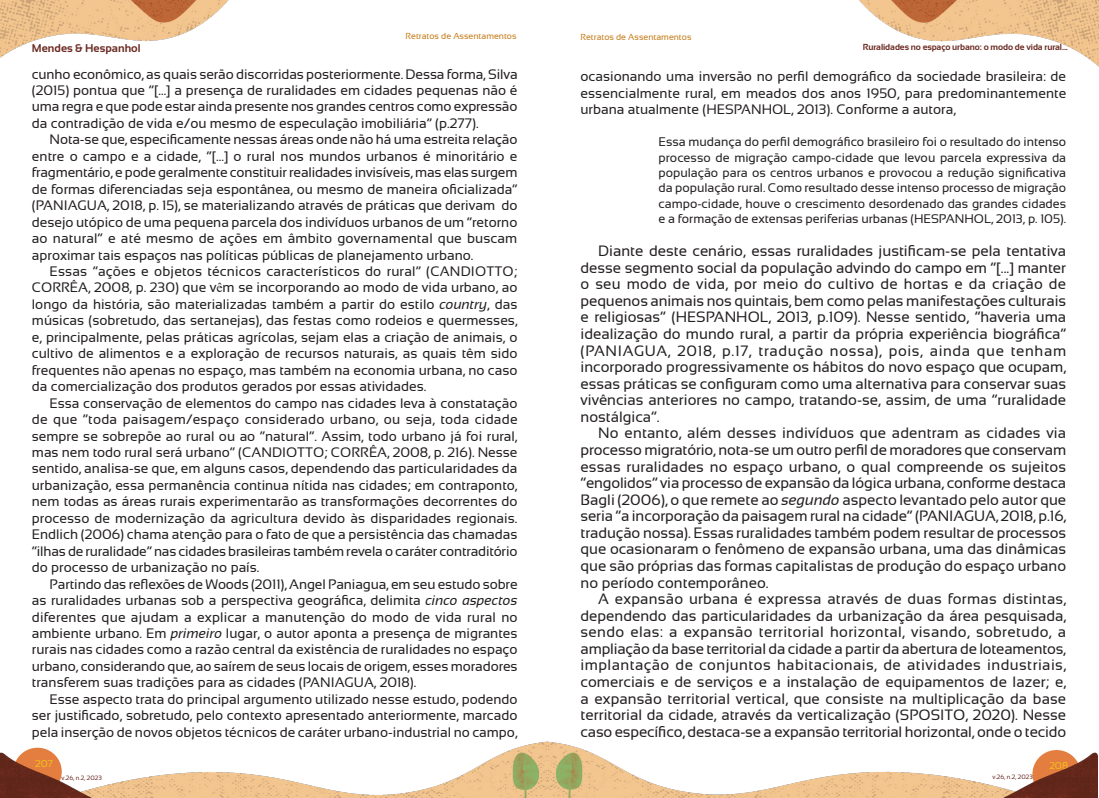
<style>
.page{position:relative;width:1099px;height:798px;background:#fff}
.page>*{position:absolute;margin:0;border:0;box-sizing:border-box;transform-origin:0 0}
.Corpo_do_texto{font:15px/16.5px "Sansation";color:#231f20;text-align:justify}
.Corpo_do_texto-2{font:13.75px/16.5px "Sansation";color:#231f20;text-align:justify}
.recuo{font:12.5px/15.2px "Sansation";color:#231f20;text-align:justify}
.t1{font:700 11.25px "Sansation";color:#6a2820}
.t2{font:10px "Sansation";color:#f1bf18}
.t3{font:8.75px "Sansation";color:#c57b18}
.t4{font:700 8.75px "Sansation";letter-spacing:-.01em;color:#6a2820}
.t5{font:6.25px "Sansation";color:#6a2820}
.s1{font-family:"Times New Roman"}
.s2{font-style:italic}
</style>
<div class="page">
<img style="left:0;top:0;width:229px;height:58px">
<img style="left:859px;top:0;width:239px;height:66px">
<img style="left:0;top:741px;width:547px;height:56px">
<img style="left:547px;top:741px;width:549px;height:56px">
<p class="t3" style="left:405px;top:31px;width:112px">Retratos de Assentamentos</p>
<p class="t3" style="left:580px;top:32px;width:112px">Retratos de Assentamentos</p>
<p class="t1" style="left:32px;top:42px;width:110px">Mendes &amp; Hespanhol</p>
<p class="t4" style="left:862px;top:42px;width:206px">Ruralidades no espaço urbano: o modo de vida rural...</p>
<p class="Corpo_do_texto-2" style="left:32px;top:65px;width:487px">cunho econômico, as quais serão discorridas posteriormente. Dessa forma, Silva (2015) pontua que “[...] a presença de ruralidades em cidades pequenas não é uma regra e que pode estar ainda presente nos grandes centros como expressão da contradição de vida e/ou mesmo de especulação imobiliária” (p.277).</p>
<p class="Corpo_do_texto-2" style="left:32px;top:131px;width:487px;text-indent:18px">Nota-se que, especificamente nessas áreas onde não há uma estreita relação entre o campo e a cidade, “[...] o rural nos mundos urbanos é minoritário e fragmentário, e pode geralmente constituir realidades invisíveis, mas elas surgem de formas diferenciadas seja espontânea, ou mesmo de maneira oficializada” (PANIAGUA, 2018, p. 15), se materializando através de práticas que derivam do desejo utópico de uma pequena parcela dos indivíduos urbanos de um “retorno ao natural” e até mesmo de ações em âmbito governamental que buscam aproximar tais espaços nas políticas públicas de planejamento urbano.</p>
<p class="Corpo_do_texto-2" style="left:32px;top:263px;width:487px;text-indent:18px">Essas “ações e objetos técnicos característicos do rural” (CANDIOTTO; CORRÊA, 2008, p. 230) que v<span class="s1">ê</span>m se incorporando ao modo de vida urbano, ao longo da história, são materializadas também a partir do estilo <span class="s2">country</span>, das músicas (sobretudo, das sertanejas), das festas como rodeios e quermesses, e, principalmente, pelas práticas agrícolas, sejam elas a criação de animais, o cultivo de alimentos e a exploração de recursos naturais, as quais têm sido frequentes não apenas no espaço, mas também na economia urbana, no caso da comercialização dos produtos gerados por essas atividades.</p>
<p class="Corpo_do_texto-2" style="left:32px;top:394px;width:487px;text-indent:18px">Essa conservação de elementos do campo nas cidades leva à constatação de que “toda paisagem/espaço considerado urbano, ou seja, toda cidade sempre se sobrepõe ao rural ou ao “natural”. Assim, todo urbano já foi rural, mas nem todo rural será urbano” (CANDIOTTO; CORRÊA, 2008, p. 216). Nesse sentido, analisa-se que, em alguns casos, dependendo das particularidades da urbanização, essa permanência continua nítida nas cidades; em contraponto, nem todas as áreas rurais experimentarão as transformações decorrentes do processo de modernização da agricultura devido às disparidades regionais.<br>Endlich (2006) chama atenção para o fato de que a persistência das chamadas “ilhas de ruralidade” nas cidades brasileiras também revela o caráter contraditório do processo de urbanização no país.</p>
<p class="Corpo_do_texto-2" style="left:32px;top:575px;width:487px;text-indent:18px">Partindo das reflexões de Woods (2011), Angel Paniagua, em seu estudo sobre as ruralidades urbanas sob a perspectiva geográfica, delimita <span class="s2">cinco aspectos </span>diferentes que ajudam a explicar a manutenção do modo de vida rural no ambiente urbano. Em <span class="s2">primeiro</span> lugar, o autor aponta a presença de migrantes rurais nas cidades como a razão central da existência de ruralidades no espaço urbano, considerando que, ao saírem de seus locais de origem, esses moradores transferem suas tradições para as cidades (PANIAGUA, 2018).</p>
<p class="Corpo_do_texto-2" style="left:32px;top:690px;width:487px;text-indent:18px">Esse aspecto trata do principal argumento utilizado nesse estudo, podendo ser justificado, sobretudo, pelo contexto apresentado anteriormente, marcado pela inserção de novos objetos técnicos de caráter urbano-industrial no campo,</p>
<p class="Corpo_do_texto-2" style="left:580px;top:68px;width:487px">ocasionando uma inversão no perfil demográfico da sociedade brasileira: de essencialmente rural, em meados dos anos 1950, para predominantemente urbana atualmente (HESPANHOL, 2013). Conforme a autora,</p>
<p class="recuo" style="left:658px;top:134px;width:409px">Essa mudança do perfil demográfico brasileiro foi o resultado do intenso processo de migração campo-cidade que levou parcela expressiva da população para os centros urbanos e provocou a redução significativa da população rural. Como resultado desse intenso processo de migração campo-cidade, houve o crescimento desordenado das grandes cidades e a formação de extensas periferias urbanas (HESPANHOL, 2013, p. 105).</p>
<p class="Corpo_do_texto" style="left:580px;top:242px;width:487px;text-indent:18px">Diante deste cenário, essas ruralidades justificam-se pela tentativa desse segmento social da população advindo do campo em “[...] manter o seu modo de vida, por meio do cultivo de hortas e da criação de pequenos animais nos quintais, bem como pelas manifestações culturais e religiosas” (HESPANHOL, 2013, p.109). Nesse sentido, “haveria uma idealização do mundo rural, a partir da própria experiência biográfica” (PANIAGUA, 2018, p.17, tradução nossa), pois, ainda que tenham incorporado progressivamente os hábitos do novo espaço que ocupam, essas práticas se configuram como uma alternativa para conservar suas vivências anteriores no campo, tratando-se, assim, de uma “ruralidade nostálgica”.</p>
<p class="Corpo_do_texto" style="left:580px;top:425px;width:487px;text-indent:18px">No entanto, além desses indivíduos que adentram as cidades via processo migratório, nota-se um outro perfil de moradores que conservam essas ruralidades no espaço urbano, o qual compreende os sujeitos “engolidos” via processo de expansão da lógica urbana, conforme destaca Bagli (2006), o que remete ao <span class="s2">segundo</span> aspecto levantado pelo autor que seria “a incorporação da paisagem rural na cidade” (PANIAGUA, 2018, p.16, tradução nossa). Essas ruralidades também podem resultar de processos que ocasionaram o fenômeno de expansão urbana, uma das dinâmicas que são próprias das formas capitalistas de produção do espaço urbano no período contemporâneo.</p>
<p class="Corpo_do_texto" style="left:580px;top:590px;width:487px;text-indent:18px">A expansão urbana é expressa através de duas formas distintas, dependendo das particularidades da urbanização da área pesquisada, sendo elas: a expansão territorial horizontal, visando, sobretudo, a ampliação da base territorial da cidade a partir da abertura de loteamentos, implantação de conjuntos habitacionais, de atividades industriais, comerciais e de serviços e a instalação de equipamentos de lazer; e, a expansão territorial vertical, que consiste na multiplicação da base territorial da cidade, através da verticalização (SPOSITO, 2020). Nesse caso específico, destaca-se a expansão territorial horizontal, onde o tecido</p>
<p class="t2" style="left:35px;top:757px;width:19px">207</p>
<p class="t2" style="left:1049px;top:759px;width:20px">208</p>
<p class="t5" style="left:62px;top:773px;width:42px">v.26, n.2, 2023</p>
<p class="t5" style="left:992px;top:773px;width:42px">v.26, n.2, 2023</p>
</div>
